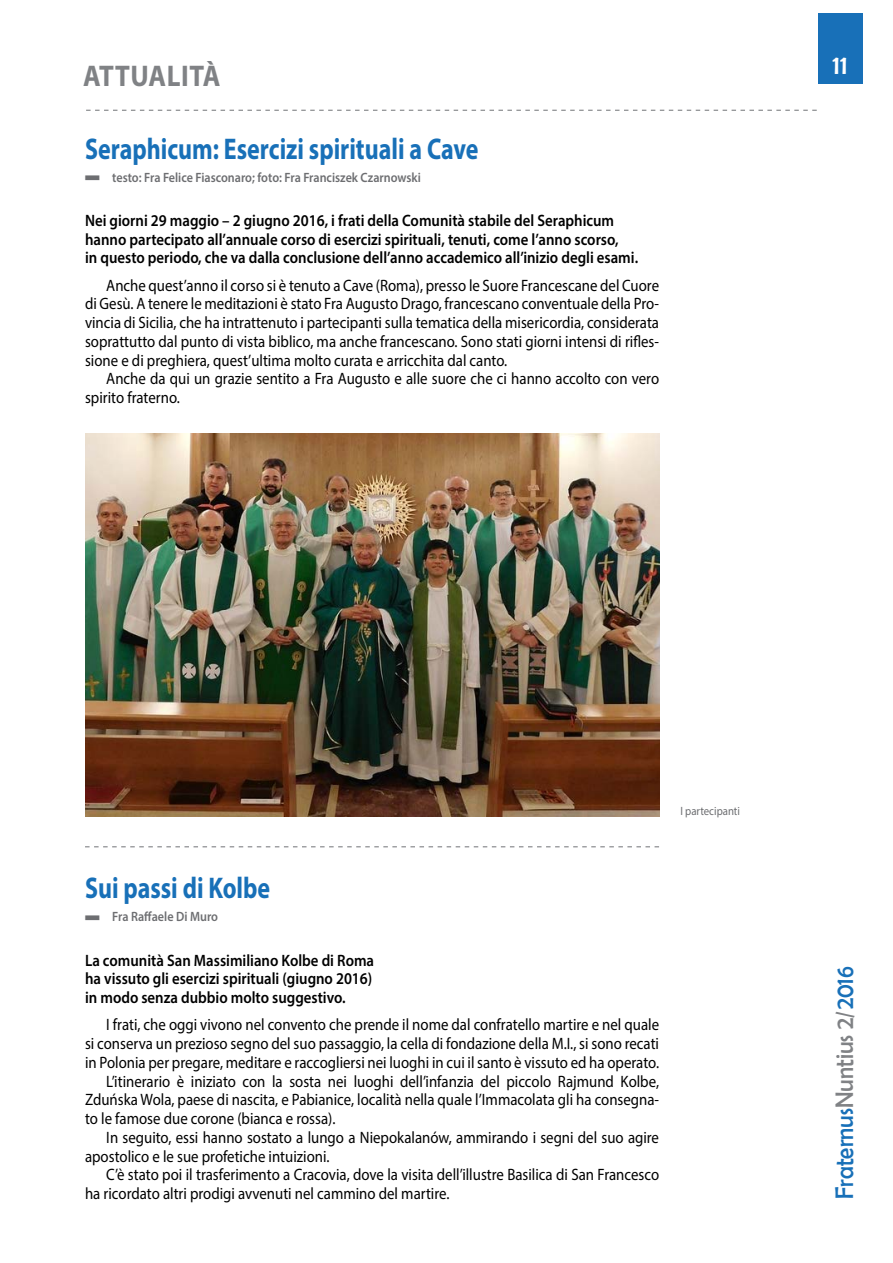
<style>
.page{position:relative;width:893px;height:1263px;background:#fff}
.page>*{position:absolute;margin:0;border:0;box-sizing:border-box;transform-origin:0 0}
.t1{font:700 30px "Myriad Pro";color:#1870b8;scale:.8 1}
.t2{font:700 30px "Myriad Pro";color:#808285;scale:.9 1}
.t3{font:27px "Berlin Sans FB";color:#fff}
.t4{font:25.5px "Berlin Sans FB";color:#1870b8;scale:.9 1}
.t5{font:16.5px/18.8px "Myriad Pro";color:#000;text-align:justify;scale:.9 1}
.t6{font:600 16.5px/18.8px "Myriad Pro";color:#000;scale:.9 1}
.t7{font:600 13.5px "Myriad Pro";color:#6d6e71;scale:.9 1}
.t8{font:12px "Myriad Pro";color:#6d6e71;scale:.9 1}
.s1{color:#808285}
</style>
<div class="page">
<svg style="left:86px;top:110px;width:731px;height:1px"></svg>
<div style="left:818px;top:14px;width:44px;height:70px;background:#1870b8"></div>
<img style="left:85px;top:434px;width:574px;height:382px">
<svg style="left:85px;top:846px;width:574px;height:1px"></svg>
<h1 class="t2" style="left:83px;top:57px;width:18px">attualit</h1>
<h1 class="t2" style="left:203px;top:57px;width:21px">À</h1>
<h1 class="t1" style="left:85px;top:129px;width:493px">Seraphicum: Esercizi spirituali a Cave</h1>
<p class="t7" style="left:112px;top:168px;width:345px">testo: Fra Felice Fiasconaro; foto: Fra Franciszek Czarnowski</p>
<p class="t6" style="left:85px;top:210px;width:616px">Nei giorni 29 maggio – 2 giugno 2016, i frati della Comunità stabile del Seraphicum hanno partecipato all’annuale corso di esercizi spirituali, tenuti, come l’anno scorso,<br>in questo periodo, che va dalla conclusione dell’anno accademico all’inizio degli esami.</p>
<p class="t5" style="left:85px;top:275px;width:639px;text-indent:21px">Anche quest’anno il corso si è tenuto a Cave (Roma), presso le Suore Francescane del Cuore di Gesù. A tenere le meditazioni è stato Fra Augusto Drago, francescano conventuale della Pro&shy;vincia di Sicilia, che ha intrattenuto i partecipanti sulla tematica della misericordia, considerata soprattutto dal punto di vista biblico, ma anche francescano. Sono stati giorni intensi di rifles&shy;sione e di preghiera, quest’ultima molto curata e arricchita dal canto.</p>
<p class="t5" style="left:85px;top:369px;width:639px;text-indent:21px">Anche da qui un grazie sentito a Fra Augusto e alle suore che ci hanno accolto con vero spirito fraterno.</p>
<h2 class="t3" style="left:832px;top:49px;width:17px">11</h2>
<p class="t8" style="left:680px;top:803px;width:68px">I partecipanti</p>
<h1 class="t1" style="left:85px;top:869px;width:233px">Sui passi di Kolbe</h1>
<p class="t7" style="left:112px;top:908px;width:119px">Fra Raffaele Di Muro</p>
<p class="t6" style="left:85px;top:950px;width:323px;text-align:justify">La comunità San Massimiliano Kolbe di Roma ha vissuto gli esercizi spirituali (giugno 2016) in modo senza dubbio molto suggestivo.</p>
<p class="t5" style="left:106px;top:1015px;width:616px">I frati, che oggi vivono nel convento che prende il nome dal confratello martire e nel quale</p>
<p class="t5" style="left:85px;top:1034px;width:639px">si conserva un prezioso segno del suo passaggio, la cella di fondazione della M.I., si sono recati</p>
<p class="t5" style="left:85px;top:1053px;width:639px">in Polonia per pregare, meditare e raccogliersi nei luoghi in cui il santo è vissuto ed ha operato.</p>
<p class="t5" style="left:106px;top:1071px;width:616px">L’itinerario è iniziato con la sosta nei luoghi dell’infanzia del piccolo Rajmund Kolbe,</p>
<p class="t5" style="left:85px;top:1090px;width:639px">Zduńska Wola, paese di nascita, e Pabianice, località nella quale l’Immacolata gli ha consegna-</p>
<p class="t5" style="left:85px;top:1109px;width:280px">to le famose due corone (bianca e rossa).</p>
<p class="t5" style="left:106px;top:1128px;width:616px">In seguito, essi hanno sostato a lungo a Niepokalanów, ammirando i segni del suo agire</p>
<p class="t5" style="left:85px;top:1146px;width:273px">apostolico e le sue profetiche intuizioni.</p>
<p class="t5" style="left:106px;top:1165px;width:616px">C’è stato poi il trasferimento a Cracovia, dove la visita dell’illustre Basilica di San Francesco</p>
<p class="t5" style="left:85px;top:1184px;width:406px">ha ricordato altri prodigi avvenuti nel cammino del martire.</p>
<h3 class="t4" style="left:830px;top:1199px;width:260px;rotate:-90deg">Fraternus<span class="s1">Nuntius 2/</span>2016</h3>
</div>
